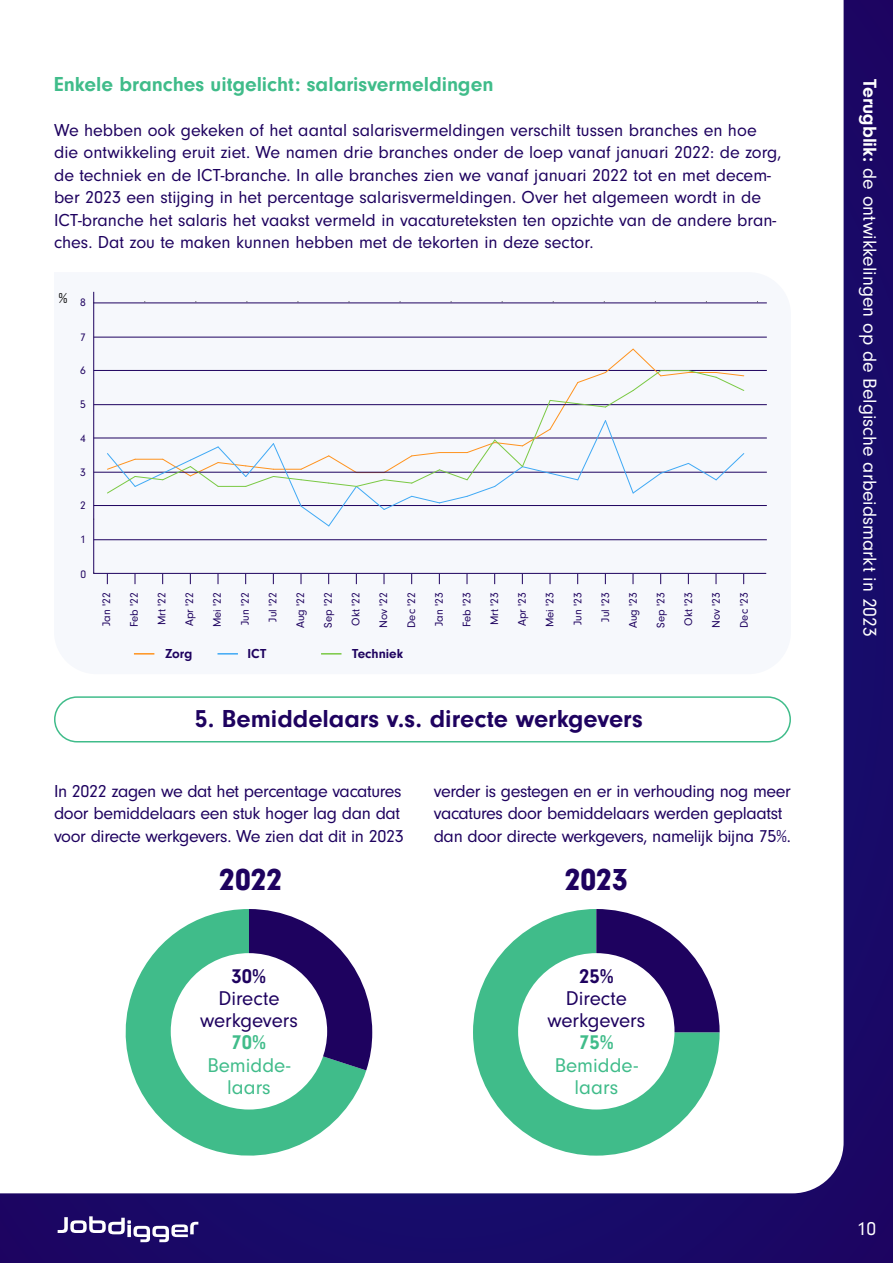
<style>
.page{position:relative;width:893px;height:1263px;background:#180a68}
.page>*{position:absolute;margin:0;border:0;box-sizing:border-box;transform-origin:0 0}
.t1{font:900 31.5px "Neuzeit Gro";color:#1e025f}
.t2{font:700 25.5px "Neuzeit Gro";color:#1e025f}
.t3{font:700 21px "Neuzeit Gro";color:#40bc8a}
.t4{font:20.7px/22.2px "Neuzeit Gro";letter-spacing:-.005em;color:#1e025f;text-align:center}
.t5{font:20.7px/22.2px "Neuzeit Gro";color:#40bc8a;text-align:center}
.t6{font:700 20.7px "Neuzeit Gro";color:#1e025f}
.t7{font:700 20.7px "Neuzeit Gro";color:#40bc8a}
.t8{font:19.5px "Neuzeit Gro";color:#fff}
.t9{font:18px/22.5px "Neuzeit Gro";letter-spacing:-.005em;color:#1e025f}
.t10{font:15px "Neuzeit Gro";color:#000}
.t11{font:700 13.5px "Neuzeit Gro";color:#1e025f}
.t12{font:11.4px "Neuzeit Gro";color:#1e025f}
.s1{font-weight:700}
</style>
<div class="page">
<div style="left:0;top:0;width:844px;height:1193px;background:#fff"></div>
<svg style="left:58px;top:1216px;width:140px;height:26px"></svg>
<svg style="left:473px;top:909px;width:247px;height:246px;fill:#40bc8a"></svg>
<svg style="left:596px;top:909px;width:124px;height:123px"></svg>
<div style="left:54px;top:272px;width:737px;height:402px;background:#f6f8fc"></div>
<hr style="left:94px;top:573px;width:672px;height:1px;background:#1e025f">
<hr style="left:93px;top:292px;width:1px;height:282px;background:#1e025f">
<hr style="left:94px;top:303px;width:673px;height:1px;background:#1e025f">
<hr style="left:94px;top:370px;width:673px;height:1px;background:#1e025f">
<hr style="left:94px;top:438px;width:673px;height:1px;background:#1e025f">
<hr style="left:94px;top:505px;width:673px;height:1px;background:#1e025f">
<hr style="left:94px;top:337px;width:673px;height:1px;background:#1e025f">
<hr style="left:94px;top:404px;width:673px;height:1px;background:#1e025f">
<hr style="left:94px;top:472px;width:673px;height:1px;background:#1e025f">
<hr style="left:94px;top:539px;width:673px;height:1px;background:#1e025f">
<svg style="left:106px;top:348px;width:639px;height:179px"></svg>
<svg style="left:134px;top:653px;width:20px;height:1px"></svg>
<svg style="left:217px;top:653px;width:21px;height:1px"></svg>
<svg style="left:321px;top:653px;width:20px;height:1px"></svg>
<div style="left:55px;top:697px;width:735px;height:45px;background:#fff;border-radius:22px"></div>
<div style="left:54px;top:696px;width:737px;height:46px;border:2px solid #40bc8a;border-radius:22px"></div>
<svg style="left:111px;top:909px;width:255px;height:261px;fill:#40bc8a"></svg>
<svg style="left:249px;top:909px;width:123px;height:161px"></svg>
<div style="left:171px;top:953px;width:156px;height:156px;background:#fff;border-radius:50%"></div>
<div style="left:518px;top:953px;width:156px;height:156px;background:#fff;border-radius:50%"></div>
<p class="t3" style="left:54px;top:72px;width:441px">Enkele branches uitgelicht: salarisvermeldingen</p>
<p class="t9" style="left:54px;top:119px;width:729px">We hebben ook gekeken of het aantal salarisvermeldingen verschilt tussen branches en hoe die ontwikkeling eruit ziet. We namen drie branches onder de loep vanaf januari 2022: de zorg, de techniek en de ICT-branche. In alle branches zien we vanaf januari 2022 tot en met decem&shy;ber 2023 een stijging in het percentage salarisvermeldingen. Over het algemeen wordt in de ICT-branche het salaris het vaakst vermeld in vacatureteksten ten opzichte van de andere bran&shy;ches. Dat zou te maken kunnen hebben met de tekorten in deze sector.</p>
<p class="t10" style="left:58px;top:290px;width:11px">%</p>
<p class="t12" style="left:80px;top:297px;width:7px">8</p>
<p class="t12" style="left:80px;top:331px;width:7px">7</p>
<p class="t12" style="left:80px;top:364px;width:7px">6</p>
<p class="t12" style="left:80px;top:398px;width:7px">5</p>
<p class="t12" style="left:80px;top:432px;width:7px">4</p>
<p class="t12" style="left:80px;top:466px;width:7px">3</p>
<p class="t12" style="left:80px;top:499px;width:7px">2</p>
<p class="t12" style="left:80px;top:533px;width:7px">1</p>
<p class="t12" style="left:80px;top:568px;width:7px">0</p>
<p class="t12" style="left:100px;top:626px;width:35px;rotate:-90deg">Jan '22</p>
<p class="t12" style="left:128px;top:627px;width:36px;rotate:-90deg">Feb '22</p>
<p class="t12" style="left:156px;top:625px;width:35px;rotate:-90deg">Mrt '22</p>
<p class="t12" style="left:183px;top:626px;width:36px;rotate:-90deg">Apr '22</p>
<p class="t12" style="left:211px;top:627px;width:37px;rotate:-90deg">Mei '22</p>
<p class="t12" style="left:239px;top:625px;width:34px;rotate:-90deg">Jun '22</p>
<p class="t12" style="left:267px;top:622px;width:31px;rotate:-90deg">Jul '22</p>
<p class="t12" style="left:294px;top:628px;width:37px;rotate:-90deg">Aug '22</p>
<p class="t12" style="left:322px;top:627px;width:37px;rotate:-90deg">Sep '22</p>
<p class="t12" style="left:350px;top:626px;width:35px;rotate:-90deg">Okt '22</p>
<p class="t12" style="left:377px;top:628px;width:37px;rotate:-90deg">Nov '22</p>
<p class="t12" style="left:405px;top:628px;width:37px;rotate:-90deg">Dec '22</p>
<p class="t12" style="left:433px;top:626px;width:35px;rotate:-90deg">Jan '23</p>
<p class="t12" style="left:461px;top:627px;width:36px;rotate:-90deg">Feb '23</p>
<p class="t12" style="left:488px;top:625px;width:35px;rotate:-90deg">Mrt '23</p>
<p class="t12" style="left:516px;top:626px;width:36px;rotate:-90deg">Apr '23</p>
<p class="t12" style="left:544px;top:627px;width:37px;rotate:-90deg">Mei '23</p>
<p class="t12" style="left:571px;top:625px;width:34px;rotate:-90deg">Jun '23</p>
<p class="t12" style="left:599px;top:622px;width:31px;rotate:-90deg">Jul '23</p>
<p class="t12" style="left:627px;top:628px;width:37px;rotate:-90deg">Aug '23</p>
<p class="t12" style="left:655px;top:627px;width:37px;rotate:-90deg">Sep '23</p>
<p class="t12" style="left:682px;top:626px;width:35px;rotate:-90deg">Okt '23</p>
<p class="t12" style="left:710px;top:628px;width:37px;rotate:-90deg">Nov '23</p>
<p class="t12" style="left:738px;top:628px;width:37px;rotate:-90deg">Dec '23</p>
<p class="t11" style="left:165px;top:645px;width:29px">Zorg</p>
<p class="t11" style="left:247px;top:645px;width:20px">ICT</p>
<p class="t11" style="left:352px;top:645px;width:52px">Techniek</p>
<h2 class="t2" style="left:195px;top:705px;width:449px">5. Bemiddelaars v.s. directe werkgevers</h2>
<p class="t9" style="left:54px;top:780px;width:351px">In 2022 zagen we dat het percentage vacatures door bemiddelaars een stuk hoger lag dan dat voor directe werkgevers. We zien dat dit in 2023</p>
<p class="t9" style="left:434px;top:780px;width:359px">verder is gestegen en er in verhouding nog meer vacatures door bemiddelaars werden geplaatst dan door directe werkgevers, namelijk bijna 75%.</p>
<h1 class="t1" style="left:219px;top:862px;width:64px">2022</h1>
<h1 class="t1" style="left:565px;top:862px;width:64px">2023</h1>
<p class="t6" style="left:232px;top:964px;width:36px">30%</p>
<p class="t4" style="left:200px;top:987px;width:99px">Directe werkgevers</p>
<p class="t7" style="left:232px;top:1031px;width:36px">70%</p>
<p class="t5" style="left:207px;top:1054px;width:85px">Bemidde&shy;laars</p>
<p class="t6" style="left:579px;top:964px;width:36px">25%</p>
<p class="t4" style="left:547px;top:987px;width:99px">Directe werkgevers</p>
<p class="t7" style="left:579px;top:1031px;width:36px">75%</p>
<p class="t5" style="left:555px;top:1054px;width:85px">Bemidde&shy;laars</p>
<p class="t8" style="left:880px;top:79px;width:560px;rotate:90deg"><span class="s1">Terugblik:</span> de ontwikkelingen op de Belgische arbeidsmarkt in 2023</p>
<p class="t8" style="left:857px;top:1218px;width:21px">10</p>
</div>
